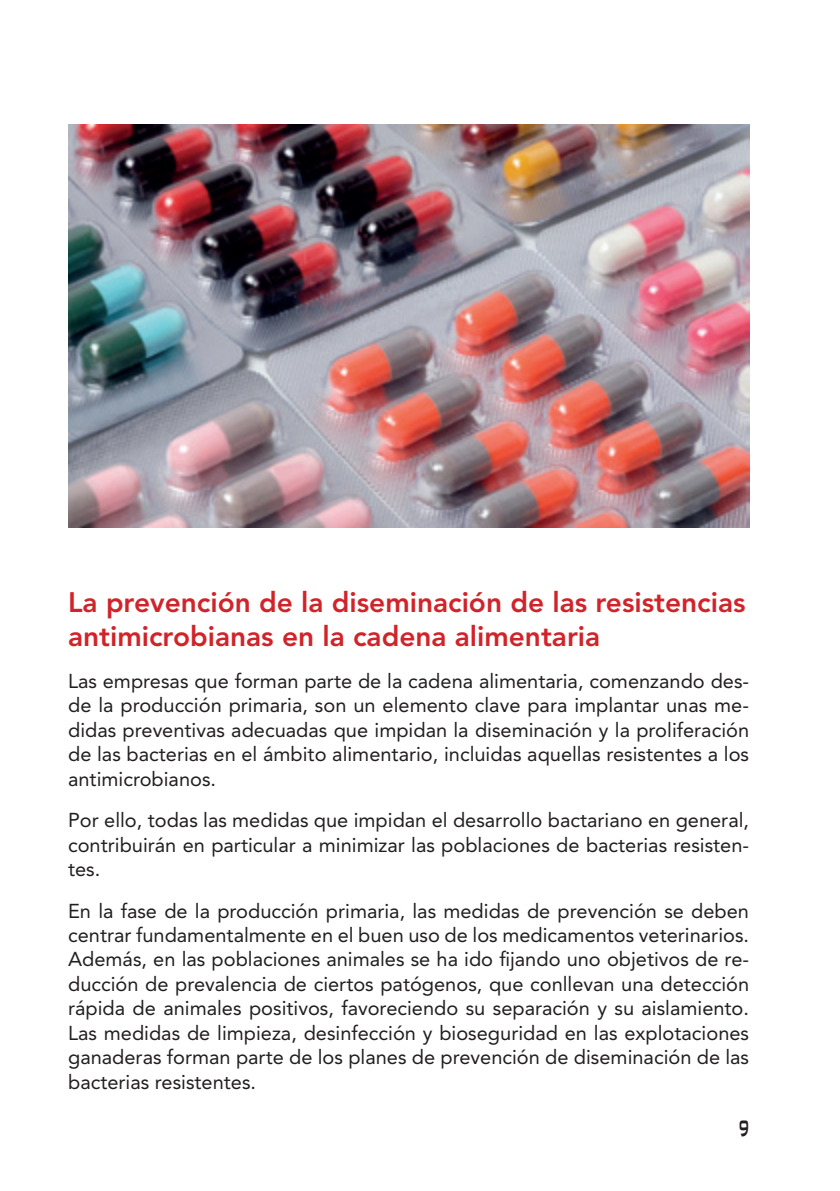
<style>
.page{position:relative;width:840px;height:1191px;background:#fff}
.page>*{position:absolute;margin:0;border:0;box-sizing:border-box;transform-origin:0 0}
.t1{font:500 30px "Bank Gothic";color:#231f20;scale:.5 1}
.t2{font:800 28px/34px "Avenir LT Std";color:#d1232a}
.t3{font:20px/24.4px "Avenir LT Std";color:#231f20;text-align:justify}
</style>
<div class="page">
<img style="left:68px;top:125px;width:681px;height:402px">
<h2 class="t2" style="left:68px;top:585px;width:678px">La prevención de la diseminación de las resistencias antimicrobianas en la cadena alimentaria</h2>
<p class="t3" style="left:68px;top:668px;width:682px">Las empresas que forman parte de la cadena alimentaria, comenzando des&shy;de la producción primaria, son un elemento clave para implantar unas me&shy;didas preventivas adecuadas que impidan la diseminación y la proliferación de las bacterias en el ámbito alimentario, incluidas aquellas resistentes a los antimicrobianos.</p>
<p class="t3" style="left:68px;top:808px;width:682px">Por ello, todas las medidas que impidan el desarrollo bactariano en general, contribuirán en particular a minimizar las poblaciones de bacterias resisten&shy;tes.</p>
<p class="t3" style="left:68px;top:898px;width:682px">En la fase de la producción primaria, las medidas de prevención se deben centrar fundamentalmente en el buen uso de los medicamentos veterinarios.<br>Además, en las poblaciones animales se ha ido fijando uno objetivos de re&shy;ducción de prevalencia de ciertos patógenos, que conllevan una detección rápida de animales positivos, favoreciendo su separación y su aislamiento.<br>Las medidas de limpieza, desinfección y bioseguridad en las explotaciones ganaderas forman parte de los planes de prevención de diseminación de las bacterias resistentes.</p>
<h1 class="t1" style="left:737px;top:1104px;width:25px">9</h1>
</div>
